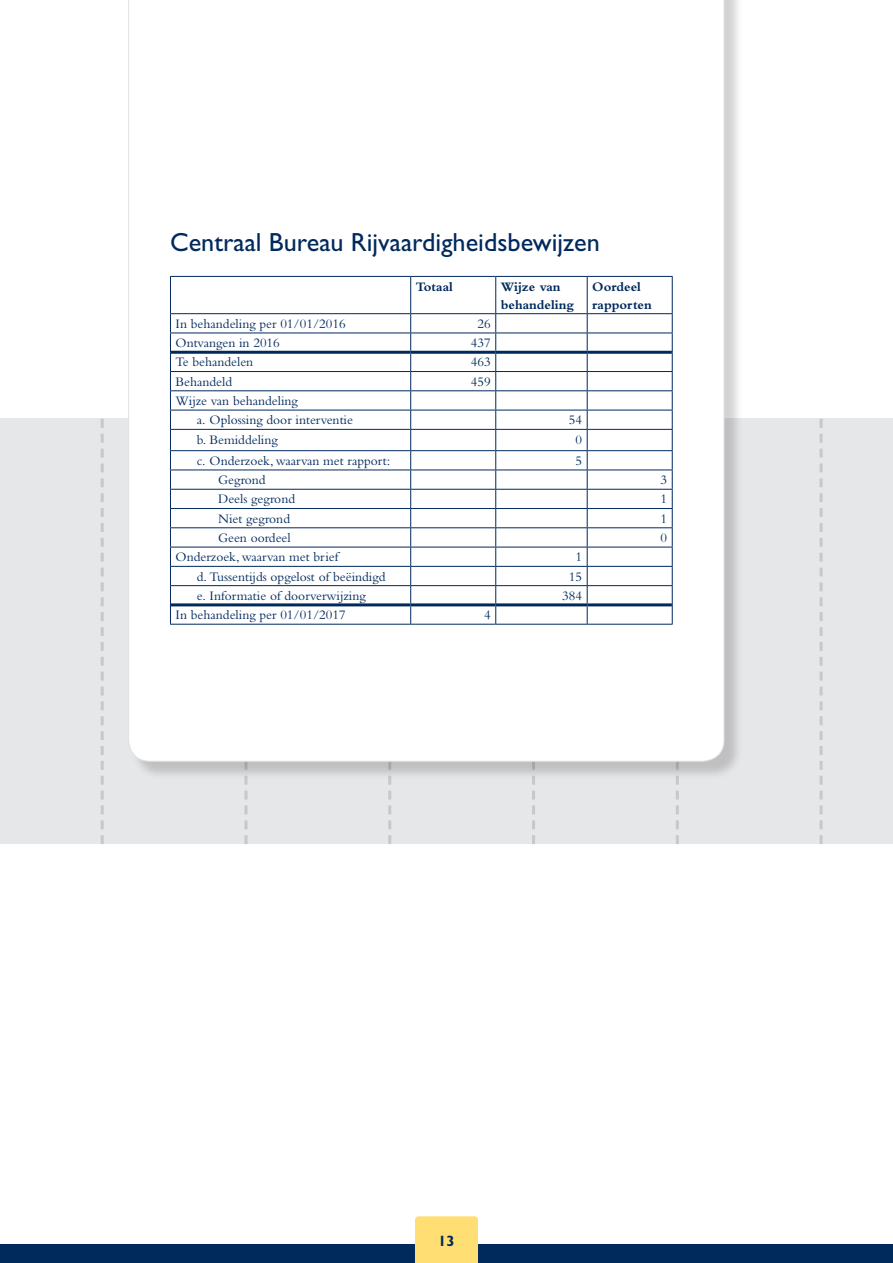
<style>
.page{position:relative;width:893px;height:1263px;background:#fff}
.page>*{position:absolute;margin:0;border:0;box-sizing:border-box;transform-origin:0 0}
._00_-_Kop{font:26.25px "Gill Sans Std";color:#00295c}
.t1{font:700 15px "Gill Sans Std";color:#00295c}
._02_-_Tabel_broodtek{font:13.5px "Bembo Std";color:#00295c}
._03_-_Tabel_kop{font:700 13.5px/18px "Bembo Std";color:#00295c}
</style>
<div class="page">
<div style="left:0;top:419px;width:893px;height:425px;background:#e6e7e9"></div>
<svg style="left:820px;top:419px;width:3px;height:425px"></svg>
<svg style="left:532px;top:780px;width:3px;height:64px"></svg>
<svg style="left:388px;top:780px;width:3px;height:64px"></svg>
<svg style="left:244px;top:780px;width:3px;height:64px"></svg>
<svg style="left:101px;top:419px;width:3px;height:425px"></svg>
<div style="left:0;top:1244px;width:893px;height:19px;background:#00295c"></div>
<div style="left:415px;top:1216px;width:63px;height:47px;background:#ffde74"></div>
<div style="left:131px;top:0;width:612px;height:780px;background:#231f20;opacity:.2"></div>
<svg style="left:128px;top:0;width:596px;height:761px"></svg>
<hr style="left:170px;top:277px;width:1px;height:36px;background:#00295c">
<hr style="left:170px;top:276px;width:241px;height:1px;background:#00295c">
<hr style="left:411px;top:276px;width:85px;height:1px;background:#00295c">
<hr style="left:496px;top:276px;width:91px;height:1px;background:#00295c">
<hr style="left:587px;top:276px;width:86px;height:1px;background:#00295c">
<hr style="left:410px;top:277px;width:1px;height:36px;background:#00295c">
<hr style="left:495px;top:277px;width:1px;height:36px;background:#00295c">
<hr style="left:587px;top:277px;width:1px;height:36px;background:#00295c">
<hr style="left:672px;top:277px;width:1px;height:36px;background:#00295c">
<hr style="left:411px;top:313px;width:85px;height:1px;background:#00295c">
<hr style="left:496px;top:313px;width:91px;height:1px;background:#00295c">
<hr style="left:587px;top:313px;width:86px;height:1px;background:#00295c">
<hr style="left:411px;top:333px;width:85px;height:1px;background:#00295c">
<hr style="left:496px;top:333px;width:91px;height:1px;background:#00295c">
<hr style="left:587px;top:333px;width:86px;height:1px;background:#00295c">
<hr style="left:411px;top:351px;width:85px;height:3px;background:#00295c">
<hr style="left:496px;top:351px;width:91px;height:3px;background:#00295c">
<hr style="left:587px;top:351px;width:85px;height:3px;background:#00295c">
<hr style="left:411px;top:371px;width:85px;height:1px;background:#00295c">
<hr style="left:496px;top:371px;width:91px;height:1px;background:#00295c">
<hr style="left:587px;top:371px;width:86px;height:1px;background:#00295c">
<hr style="left:411px;top:390px;width:85px;height:1px;background:#00295c">
<hr style="left:496px;top:390px;width:91px;height:1px;background:#00295c">
<hr style="left:587px;top:390px;width:86px;height:1px;background:#00295c">
<hr style="left:411px;top:410px;width:85px;height:1px;background:#00295c">
<hr style="left:496px;top:410px;width:91px;height:1px;background:#00295c">
<hr style="left:587px;top:410px;width:86px;height:1px;background:#00295c">
<hr style="left:411px;top:429px;width:85px;height:1px;background:#00295c">
<hr style="left:496px;top:429px;width:91px;height:1px;background:#00295c">
<hr style="left:587px;top:429px;width:86px;height:1px;background:#00295c">
<hr style="left:411px;top:450px;width:85px;height:1px;background:#00295c">
<hr style="left:496px;top:450px;width:91px;height:1px;background:#00295c">
<hr style="left:587px;top:450px;width:86px;height:1px;background:#00295c">
<hr style="left:411px;top:470px;width:85px;height:1px;background:#00295c">
<hr style="left:496px;top:470px;width:91px;height:1px;background:#00295c">
<hr style="left:587px;top:470px;width:86px;height:1px;background:#00295c">
<hr style="left:411px;top:489px;width:85px;height:1px;background:#00295c">
<hr style="left:496px;top:489px;width:91px;height:1px;background:#00295c">
<hr style="left:587px;top:489px;width:86px;height:1px;background:#00295c">
<hr style="left:411px;top:508px;width:85px;height:1px;background:#00295c">
<hr style="left:496px;top:508px;width:91px;height:1px;background:#00295c">
<hr style="left:587px;top:508px;width:86px;height:1px;background:#00295c">
<hr style="left:411px;top:527px;width:85px;height:1px;background:#00295c">
<hr style="left:496px;top:527px;width:91px;height:1px;background:#00295c">
<hr style="left:587px;top:527px;width:86px;height:1px;background:#00295c">
<hr style="left:411px;top:547px;width:85px;height:1px;background:#00295c">
<hr style="left:496px;top:547px;width:91px;height:1px;background:#00295c">
<hr style="left:587px;top:547px;width:86px;height:1px;background:#00295c">
<hr style="left:170px;top:313px;width:241px;height:1px;background:#00295c">
<hr style="left:411px;top:566px;width:85px;height:1px;background:#00295c">
<hr style="left:496px;top:566px;width:91px;height:1px;background:#00295c">
<hr style="left:587px;top:566px;width:86px;height:1px;background:#00295c">
<hr style="left:411px;top:585px;width:85px;height:1px;background:#00295c">
<hr style="left:496px;top:585px;width:91px;height:1px;background:#00295c">
<hr style="left:587px;top:585px;width:86px;height:1px;background:#00295c">
<hr style="left:411px;top:603px;width:85px;height:3px;background:#00295c">
<hr style="left:496px;top:603px;width:91px;height:3px;background:#00295c">
<hr style="left:587px;top:603px;width:85px;height:3px;background:#00295c">
<hr style="left:170px;top:333px;width:241px;height:1px;background:#00295c">
<svg style="left:495px;top:314px;width:1px;height:310px"></svg>
<svg style="left:587px;top:314px;width:1px;height:310px"></svg>
<svg style="left:672px;top:314px;width:7px;height:530px"></svg>
<hr style="left:411px;top:624px;width:85px;height:1px;background:#00295c">
<hr style="left:496px;top:624px;width:91px;height:1px;background:#00295c">
<hr style="left:587px;top:624px;width:86px;height:1px;background:#00295c">
<hr style="left:171px;top:351px;width:240px;height:3px;background:#00295c">
<hr style="left:170px;top:371px;width:241px;height:1px;background:#00295c">
<hr style="left:170px;top:390px;width:241px;height:1px;background:#00295c">
<hr style="left:170px;top:410px;width:241px;height:1px;background:#00295c">
<hr style="left:170px;top:429px;width:241px;height:1px;background:#00295c">
<hr style="left:170px;top:450px;width:241px;height:1px;background:#00295c">
<hr style="left:170px;top:470px;width:241px;height:1px;background:#00295c">
<hr style="left:170px;top:489px;width:241px;height:1px;background:#00295c">
<hr style="left:170px;top:508px;width:241px;height:1px;background:#00295c">
<hr style="left:170px;top:527px;width:241px;height:1px;background:#00295c">
<hr style="left:170px;top:547px;width:241px;height:1px;background:#00295c">
<hr style="left:170px;top:566px;width:241px;height:1px;background:#00295c">
<hr style="left:170px;top:585px;width:241px;height:1px;background:#00295c">
<svg style="left:170px;top:314px;width:1px;height:310px"></svg>
<hr style="left:171px;top:603px;width:240px;height:3px;background:#00295c">
<hr style="left:170px;top:624px;width:241px;height:1px;background:#00295c">
<svg style="left:410px;top:314px;width:1px;height:310px"></svg>
<p class="_00_-_Kop" style="left:170px;top:227px;width:431px">Centraal Bureau Rijvaardigheidsbewijzen</p>
<p class="_03_-_Tabel_kop" style="left:416px;top:277px;width:39px">Totaal</p>
<p class="_03_-_Tabel_kop" style="left:501px;top:277px;width:74px">Wijze van behandeling</p>
<p class="_03_-_Tabel_kop" style="left:592px;top:277px;width:61px">Oordeel rapporten</p>
<p class="_02_-_Tabel_broodtek" style="left:176px;top:316px;width:172px">In behandeling per 01/01/2016</p>
<p class="_02_-_Tabel_broodtek" style="left:477px;top:316px;width:15px">26</p>
<p class="_02_-_Tabel_broodtek" style="left:176px;top:335px;width:106px">Ontvangen in 2016</p>
<p class="_02_-_Tabel_broodtek" style="left:471px;top:335px;width:21px">437</p>
<p class="_02_-_Tabel_broodtek" style="left:176px;top:354px;width:79px">Te behandelen</p>
<p class="_02_-_Tabel_broodtek" style="left:471px;top:354px;width:21px">463</p>
<p class="_02_-_Tabel_broodtek" style="left:176px;top:374px;width:58px">Behandeld</p>
<p class="_02_-_Tabel_broodtek" style="left:471px;top:374px;width:21px">459</p>
<p class="_02_-_Tabel_broodtek" style="left:176px;top:393px;width:124px">Wijze van behandeling</p>
<p class="_02_-_Tabel_broodtek" style="left:197px;top:412px;width:158px">a. Oplossing door interventie</p>
<p class="_02_-_Tabel_broodtek" style="left:569px;top:412px;width:15px">54</p>
<p class="_02_-_Tabel_broodtek" style="left:197px;top:431px;width:82px">b. Bemiddeling</p>
<p class="_02_-_Tabel_broodtek" style="left:575px;top:431px;width:8px">0</p>
<p class="_02_-_Tabel_broodtek" style="left:197px;top:453px;width:195px">c. Onderzoek, waarvan met rapport:</p>
<p class="_02_-_Tabel_broodtek" style="left:575px;top:453px;width:8px">5</p>
<p class="_02_-_Tabel_broodtek" style="left:218px;top:472px;width:49px">Gegrond</p>
<p class="_02_-_Tabel_broodtek" style="left:660px;top:472px;width:8px">3</p>
<p class="_02_-_Tabel_broodtek" style="left:218px;top:491px;width:79px">Deels gegrond</p>
<p class="_02_-_Tabel_broodtek" style="left:660px;top:491px;width:8px">1</p>
<p class="_02_-_Tabel_broodtek" style="left:218px;top:511px;width:73px">Niet gegrond</p>
<p class="_02_-_Tabel_broodtek" style="left:660px;top:511px;width:8px">1</p>
<p class="_02_-_Tabel_broodtek" style="left:218px;top:530px;width:74px">Geen oordeel</p>
<p class="_02_-_Tabel_broodtek" style="left:660px;top:530px;width:8px">0</p>
<p class="_02_-_Tabel_broodtek" style="left:176px;top:549px;width:164px">Onderzoek, waarvan met brief</p>
<p class="_02_-_Tabel_broodtek" style="left:575px;top:549px;width:8px">1</p>
<p class="_02_-_Tabel_broodtek" style="left:197px;top:568px;width:190px">d. Tussentijds opgelost of beëindigd</p>
<p class="_02_-_Tabel_broodtek" style="left:569px;top:568px;width:15px">15</p>
<p class="_02_-_Tabel_broodtek" style="left:197px;top:588px;width:170px">e. Informatie of doorverwijzing</p>
<p class="_02_-_Tabel_broodtek" style="left:562px;top:588px;width:21px">384</p>
<p class="_02_-_Tabel_broodtek" style="left:176px;top:607px;width:172px">In behandeling per 01/01/2017</p>
<p class="_02_-_Tabel_broodtek" style="left:484px;top:607px;width:8px">4</p>
<p class="t1" style="left:438px;top:1231px;width:18px">13</p>
</div>
